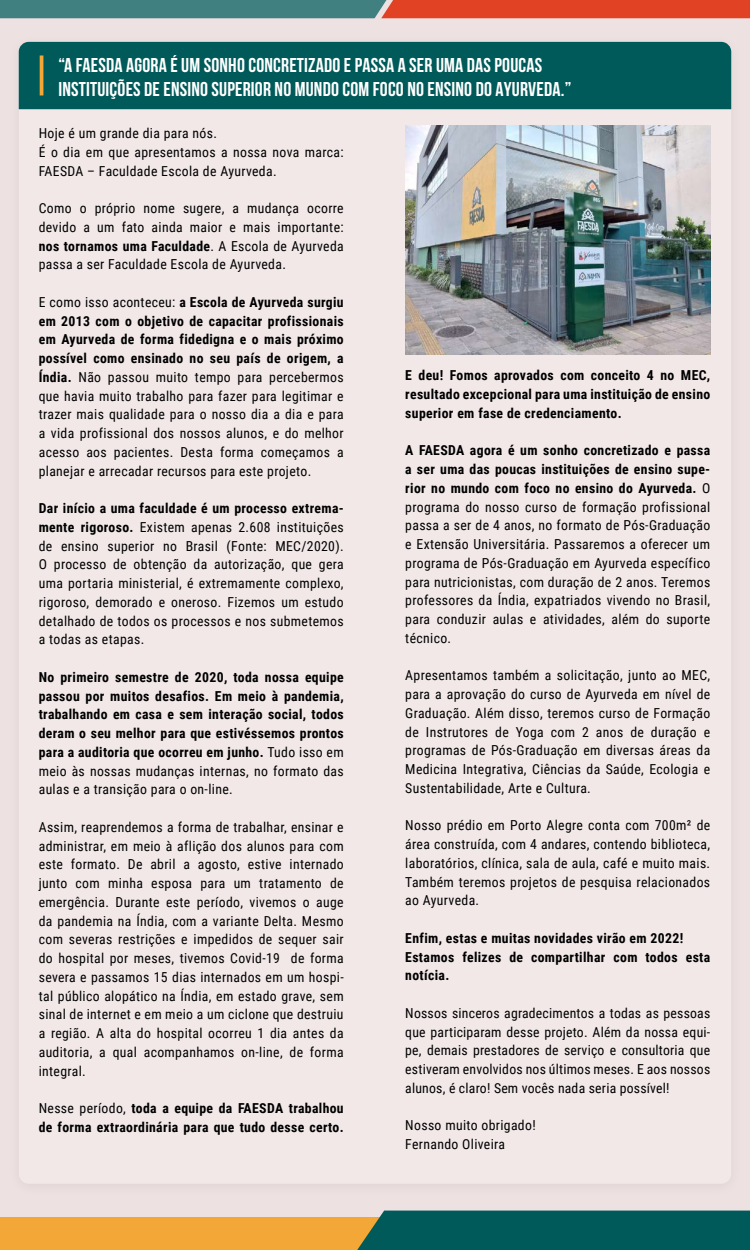
<style>
.page{position:relative;width:750px;height:1250px;background:#ede1e1}
.page>*{position:absolute;margin:0;border:0;box-sizing:border-box;transform-origin:0 0}
.t1{font:700 20px/24px "Bebas Neue";letter-spacing:.01em;color:#fff}
.t2{font:13.75px/18.8px "Roboto Condensed";letter-spacing:.025em;color:#000;text-align:justify}
.t3{font:700 13.75px/18.8px "Roboto Condensed";letter-spacing:.025em;color:#000;text-align:justify}
.s1{font-weight:700}
.s2{font-weight:400}
</style>
<div class="page">
<div style="left:0;top:1218px;width:414px;height:32px;background:#f3a737"></div>
<div style="left:357px;top:1211px;width:393px;height:39px;background:#005a5a"></div>
<svg style="left:0;top:0;width:750px;height:18px;background:#8f6254"></svg>
<div style="left:19px;top:42px;width:712px;height:1142px;background:#f2e8e8;border-radius:10px"></div>
<div style="left:19px;top:42px;width:712px;height:67px;background:#005a5a"></div>
<hr style="left:40px;top:55px;width:3px;height:40px;background:#f3a737">
<img style="left:405px;top:125px;width:305px;height:230px">
<h1 class="t1" style="left:58px;top:53px;width:514px">“A FAESDA AGORA É UM SONHO CONCRETIZADO E PASSA A SER UMA DAS POUCAS<br>INSTITUIÇÕES DE ENSINO SUPERIOR NO MUNDO COM FOCO NO ENSINO DO AYURVEDA.”</h1>
<p class="t2" style="left:39px;top:123px;width:306px;text-align:left">Hoje é um grande dia para nós.<br>É o dia em que apresentamos a nossa nova marca:<br>FAESDA – Faculdade Escola de Ayurveda.</p>
<p class="t2" style="left:39px;top:198px;width:307px">Como o próprio nome sugere, a mudança ocorre devido a um fato ainda maior e mais importante: <span class="s1">nos tornamos uma Faculdade</span>. A Escola de Ayurveda passa a ser Faculdade Escola de Ayurveda.</p>
<p class="t2" style="left:39px;top:292px;width:307px">E como isso aconteceu: <span class="s1">a Escola de Ayurveda surgiu em 2013 com o objetivo de capacitar profissionais em Ayurveda de forma fidedigna e o mais próximo possível como ensinado no seu país de origem, a Índia.</span> Não passou muito tempo para percebermos que havia muito trabalho para fazer para legitimar e trazer mais qualidade para o nosso dia a dia e para a vida profissional dos nossos alunos, e do melhor acesso aos pacientes. Desta forma começamos a planejar e arrecadar recursos para este projeto.</p>
<p class="t2" style="left:39px;top:498px;width:307px"><span class="s1">Dar início a uma faculdade é um processo extrema&shy;mente rigoroso.</span> Existem apenas 2.608 instituições de ensino superior no Brasil (Fonte: MEC/2020).<br>O processo de obtenção da autorização, que gera uma portaria ministerial, é extremamente complexo, rigoroso, demorado e oneroso. Fizemos um estudo detalhado de todos os processos e nos submetemos a todas as etapas.</p>
<p class="t3" style="left:39px;top:667px;width:307px">No primeiro semestre de 2020, toda nossa equipe passou por muitos desafios. Em meio à pandemia, trabalhando em casa e sem interação social, todos deram o seu melhor para que estivéssemos prontos para a auditoria que ocorreu em junho. <span class="s2">Tudo isso em meio às nossas mudanças internas, no formato das aulas e a transição para o on-line.</span></p>
<p class="t2" style="left:39px;top:817px;width:307px">Assim, reaprendemos a forma de trabalhar, ensinar e administrar, em meio à aflição dos alunos para com este formato. De abril a agosto, estive internado junto com minha esposa para um tratamento de emergência. Durante este período, vivemos o auge da pandemia na Índia, com a variante Delta. Mesmo com severas restrições e impedidos de sequer sair do hospital por meses, tivemos Covid-19 de forma severa e passamos 15 dias internados em um hospi&shy;tal público alopático na Índia, em estado grave, sem sinal de internet e em meio a um ciclone que destruiu a região. A alta do hospital ocorreu 1 dia antes da auditoria, a qual acompanhamos on-line, de forma integral.</p>
<p class="t3" style="left:39px;top:1098px;width:307px"><span class="s2">Nesse período,</span> toda a equipe da FAESDA trabalhou de forma extraordinária para que tudo desse certo.</p>
<p class="t3" style="left:405px;top:366px;width:307px">E deu! Fomos aprovados com conceito 4 no MEC, resultado excepcional para uma instituição de ensino superior em fase de credenciamento.</p>
<p class="t2" style="left:405px;top:441px;width:307px"><span class="s1">A FAESDA agora é um sonho concretizado e passa a ser uma das poucas instituições de ensino supe&shy;rior no mundo com foco no ensino do Ayurveda.</span> O programa do nosso curso de formação profissional passa a ser de 4 anos, no formato de Pós-Graduação e Extensão Universitária. Passaremos a oferecer um programa de Pós-Graduação em Ayurveda específico para nutricionistas, com duração de 2 anos. Teremos professores da Índia, expatriados vivendo no Brasil, para conduzir aulas e atividades, além do suporte técnico.</p>
<p class="t2" style="left:405px;top:666px;width:306px">Apresentamos também a solicitação, junto ao MEC, para a aprovação do curso de Ayurveda em nível de Graduação. Além disso, teremos curso de Formação de Instrutores de Yoga com 2 anos de duração e programas de Pós-Graduação em diversas áreas da Medicina Integrativa, Ciências da Saúde, Ecologia e Sustentabilidade, Arte e Cultura.</p>
<p class="t2" style="left:405px;top:816px;width:306px">Nosso prédio em Porto Alegre conta com 700m² de área construída, com 4 andares, contendo biblioteca, laboratórios, clínica, sala de aula, café e muito mais.<br>Também teremos projetos de pesquisa relacionados ao Ayurveda.</p>
<p class="t3" style="left:405px;top:928px;width:307px;text-align:left">Enfim, estas e muitas novidades virão em 2022!<br>Estamos felizes de compartilhar com todos esta notícia.</p>
<p class="t2" style="left:405px;top:1003px;width:307px">Nossos sinceros agradecimentos a todas as pessoas que participaram desse projeto. Além da nossa equi&shy;pe, demais prestadores de serviço e consultoria que estiveram envolvidos nos últimos meses. E aos nossos alunos, é claro! Sem vocês nada seria possível!</p>
<p class="t2" style="left:405px;top:1116px;width:132px">Nosso muito obrigado!<br>Fernando Oliveira</p>
</div>
